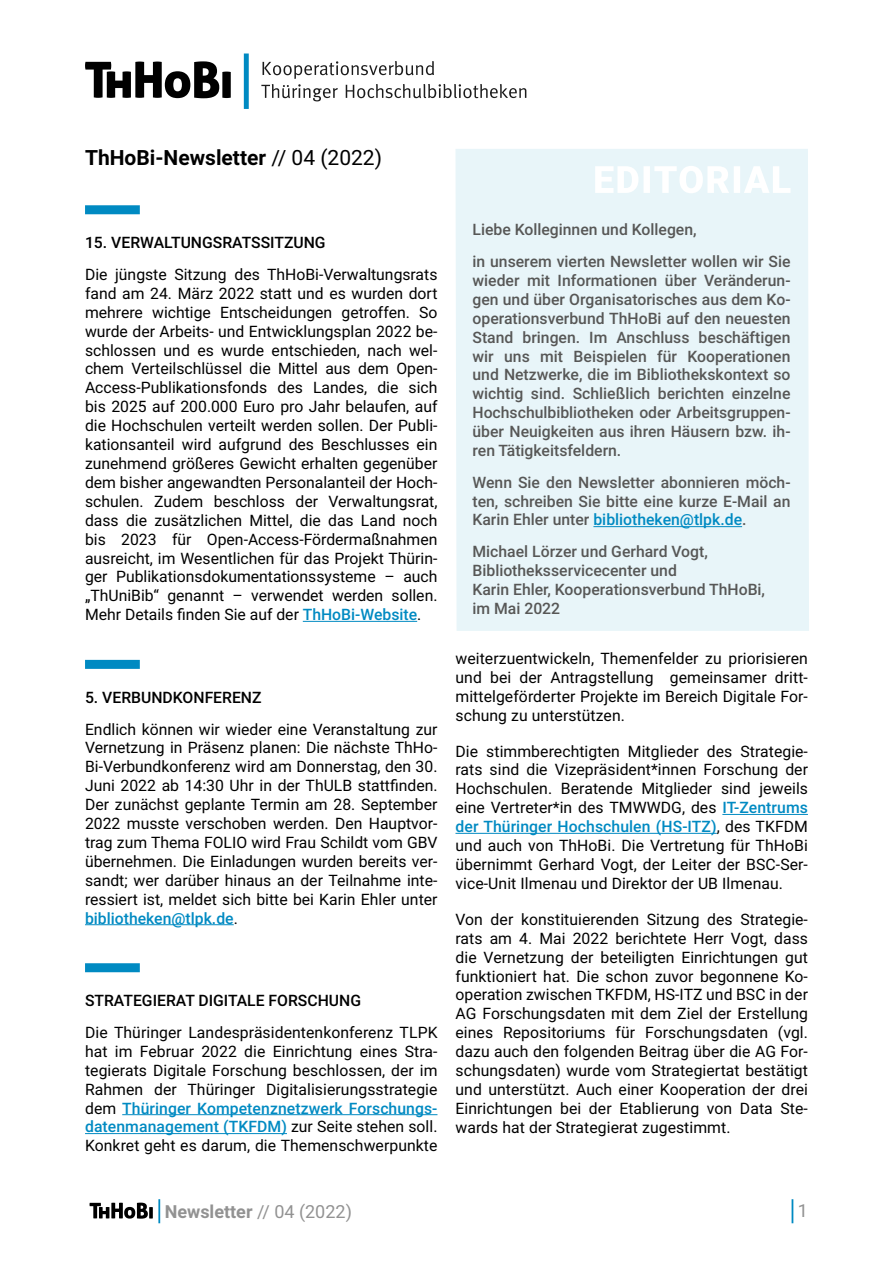
<style>
.page{position:relative;width:893px;height:1263px;background:#fff}
.page>*{position:absolute;margin:0;border:0;box-sizing:border-box;transform-origin:0 0}
.t1{font:700 21px "Roboto";color:#000}
.t2{font:700 18px "Roboto";color:#929292}
.t3{font:18px "Roboto";color:#929292}
.Newstext{font:15.75px/18.9px "Roboto";letter-spacing:.005em;color:#000;text-align:justify}
.t4{font:500 15.75px/18.9px "Roboto";color:#575756;text-align:justify}
.ÜS_News{font:500 15.75px "Roboto";color:#000}
.s1{font-weight:400}
.s2{font-weight:500;color:#008ac2}
.s3{color:#008ac2}
</style>
<div class="page">
<svg style="left:90px;top:1202px;width:63px;height:17px"></svg>
<hr style="left:158px;top:1199px;width:2px;height:24px;background:#008ac2">
<svg style="left:792px;top:1199px;width:1px;height:24px"></svg>
<svg style="left:85px;top:61px;width:146px;height:37px"></svg>
<svg style="left:261px;top:61px;width:265px;height:40px"></svg>
<div style="left:244px;top:54px;width:5px;height:55px;background:#008ac2"></div>
<div style="left:85px;top:205px;width:55px;height:9px;background:#008ac2"></div>
<hr style="left:303px;top:621px;width:114px;height:1px;background:#008ac2">
<div style="left:85px;top:660px;width:55px;height:9px;background:#008ac2"></div>
<hr style="left:85px;top:924px;width:149px;height:1px;background:#008ac2">
<div style="left:85px;top:963px;width:55px;height:9px;background:#008ac2"></div>
<hr style="left:122px;top:1114px;width:315px;height:1px;background:#008ac2">
<hr style="left:85px;top:1133px;width:202px;height:1px;background:#008ac2">
<hr style="left:722px;top:814px;width:86px;height:1px;background:#008ac2">
<hr style="left:455px;top:833px;width:262px;height:1px;background:#008ac2">
<div style="left:455px;top:149px;width:354px;height:482px;background:#e8f5f9"></div>
<hr style="left:593px;top:526px;width:149px;height:1px;background:#008ac2">
<svg style="left:595px;top:166px;width:195px;height:27px"></svg>
<p class="t1" style="left:85px;top:142px;width:299px">ThHoBi-Newsletter <span class="s1">// 04 (2022)</span></p>
<p class="ÜS_News" style="left:85px;top:232px;width:242px">15. VERWALTUNGSRATSSITZUNG</p>
<p class="Newstext" style="left:85px;top:264px;width:354px">Die jüngste Sitzung des ThHoBi-Verwaltungsrats fand am 24. März 2022 statt und es wurden dort mehrere wichtige Entscheidungen getroffen. So wurde der Arbeits- und Entwicklungsplan 2022 be&shy;schlossen und es wurde entschieden, nach wel&shy;chem Verteilschlüssel die Mittel aus dem Open-Access-Publikationsfonds des Landes, die sich bis 2025 auf 200.000 Euro pro Jahr belaufen, auf die Hochschulen verteilt werden sollen. Der Publi&shy;kationsanteil wird aufgrund des Beschlusses ein zunehmend größeres Gewicht erhalten gegenüber dem bisher angewandten Personalanteil der Hoch&shy;schulen. Zudem beschloss der Verwaltungsrat, dass die zusätzlichen Mittel, die das Land noch bis 2023 für Open-Access-Fördermaßnahmen ausreicht, im Wesentlichen für das Projekt Thürin&shy;ger Publikationsdokumentationssysteme – auch „ThUniBib“ genannt – verwendet werden sollen.<br>Mehr Details finden Sie auf der <span class="s2">ThHoBi-Website</span>.</p>
<p class="ÜS_News" style="left:85px;top:686px;width:178px">5. VERBUNDKONFERENZ</p>
<p class="Newstext" style="left:85px;top:719px;width:354px">Endlich können wir wieder eine Veranstaltung zur Vernetzung in Präsenz planen: Die nächste ThHo-Bi-Verbundkonferenz wird am Donnerstag, den 30.<br>Juni 2022 ab 14:30 Uhr in der ThULB stattfinden.<br>Der zunächst geplante Termin am 28. September 2022 musste verschoben werden. Den Hauptvor&shy;trag zum Thema FOLIO wird Frau Schildt vom GBV übernehmen. Die Einladungen wurden bereits ver&shy;sandt; wer darüber hinaus an der Teilnahme inte&shy;ressiert ist, meldet sich bitte bei Karin Ehler unter <span class="s2">bibliotheken@tlpk.de</span>.</p>
<p class="ÜS_News" style="left:85px;top:990px;width:278px">STRATEGIERAT DIGITALE FORSCHUNG</p>
<p class="Newstext" style="left:85px;top:1022px;width:354px">Die Thüringer Landespräsidentenkonferenz TLPK hat im Februar 2022 die Einrichtung eines Stra&shy;tegierats Digitale Forschung beschlossen, der im Rahmen der Thüringer Digitalisierungsstrategie dem <span class="s2">Thüringer Kompetenznetzwerk Forschungs&shy;datenmanagement (TKFDM)</span> zur Seite stehen soll.<br>Konkret geht es darum, die Themenschwerpunkte</p>
<p class="t4" style="left:472px;top:220px;width:226px">Liebe Kolleginnen und Kollegen,</p>
<p class="t4" style="left:472px;top:251px;width:320px">in unserem vierten Newsletter wollen wir Sie wieder mit Informationen über Veränderun&shy;gen und über Organisatorisches aus dem Ko&shy;operationsverbund ThHoBi auf den neuesten Stand bringen. Im Anschluss beschäftigen wir uns mit Beispielen für Kooperationen und Netzwerke, die im Bibliothekskontext so wichtig sind. Schließlich berichten einzelne Hochschulbibliotheken oder Arbeitsgruppen&shy;über Neuigkeiten aus ihren Häusern bzw. ih&shy;ren Tätigkeitsfeldern.</p>
<p class="t4" style="left:472px;top:472px;width:319px">Wenn Sie den Newsletter abonnieren möch&shy;ten, schreiben Sie bitte eine kurze E-Mail an Karin Ehler unter <span class="s3">bibliotheken@tlpk.de</span>.</p>
<p class="t4" style="left:472px;top:541px;width:294px;text-align:left">Michael Lörzer und Gerhard Vogt,<br>Bibliotheksservicecenter und<br>Karin Ehler, Kooperationsverbund ThHoBi, im Mai 2022</p>
<p class="Newstext" style="left:455px;top:648px;width:354px">weiterzuentwickeln, Themenfelder zu priorisieren und bei der Antragstellung gemeinsamer dritt&shy;mittelgeförderter Projekte im Bereich Digitale For&shy;schung zu unterstützen.</p>
<p class="Newstext" style="left:455px;top:741px;width:354px">Die stimmberechtigten Mitglieder des Strategie&shy;rats sind die Vizepräsident*innen Forschung der Hochschulen. Beratende Mitglieder sind jeweils eine Vertreter*in des TMWWDG, des <span class="s2">IT-Zentrums der Thüringer Hochschulen (HS-ITZ)</span>, des TKFDM und auch von ThHoBi. Die Vertretung für ThHoBi übernimmt Gerhard Vogt, der Leiter der BSC-Ser&shy;vice-Unit Ilmenau und Direktor der UB Ilmenau.</p>
<p class="Newstext" style="left:455px;top:909px;width:354px">Von der konstituierenden Sitzung des Strategie&shy;rats am 4. Mai 2022 berichtete Herr Vogt, dass die Vernetzung der beteiligten Einrichtungen gut funktioniert hat. Die schon zuvor begonnene Ko&shy;operation zwischen TKFDM, HS-ITZ und BSC in der AG Forschungsdaten mit dem Ziel der Erstellung eines Repositoriums für Forschungsdaten (vgl. dazu auch den folgenden Beitrag über die AG For&shy;schungsdaten) wurde vom Strategiertat bestätigt und unterstützt. Auch einer Kooperation der drei Einrichtungen bei der Etablierung von Data Ste&shy;wards hat der Strategierat zugestimmt.</p>
<p class="t2" style="left:165px;top:1199px;width:189px">Newsletter <span class="s1">// 04 (2022)</span></p>
<p class="t3" style="left:798px;top:1198px;width:12px">1</p>
</div>
